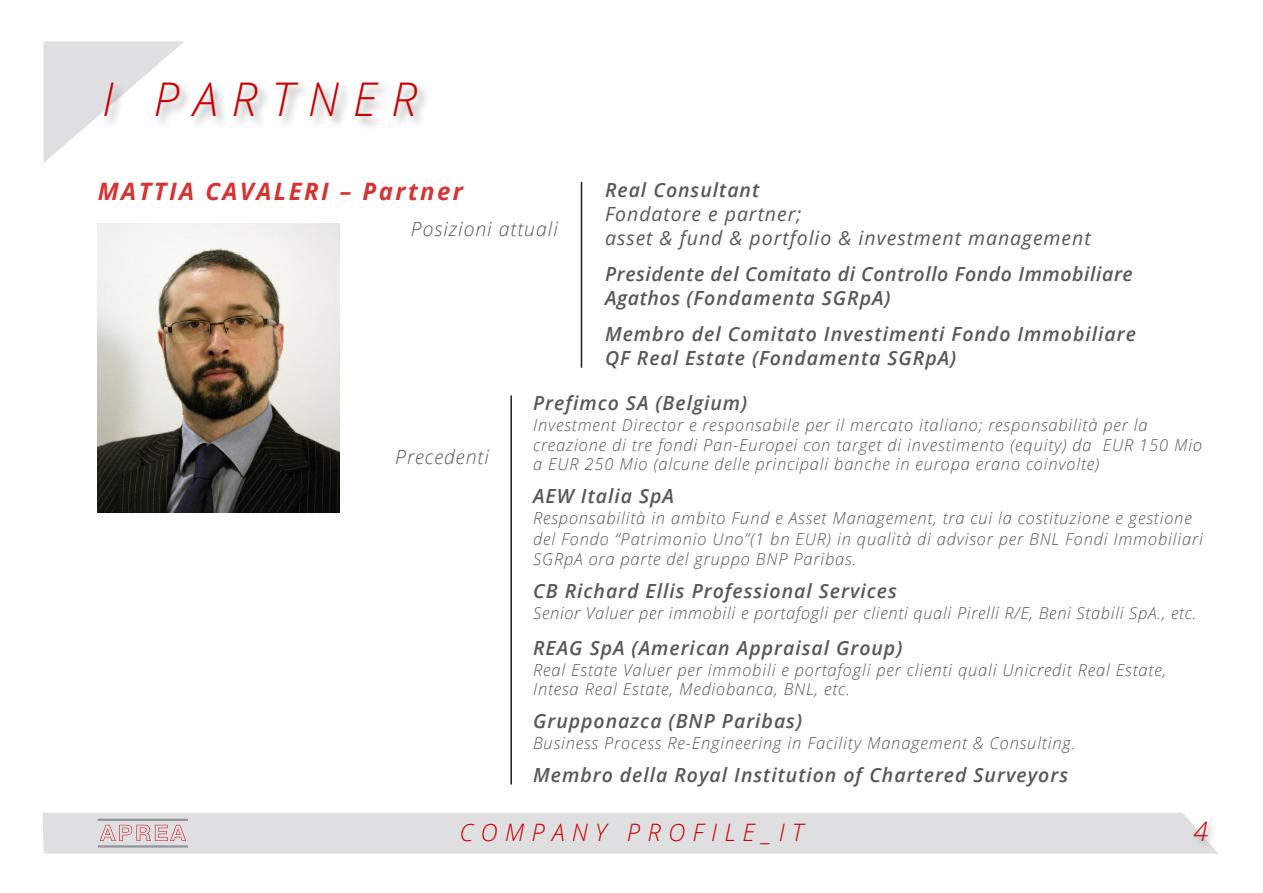
<style>
.page{position:relative;width:1263px;height:893px;background:#fff}
.page>*{position:absolute;margin:0;border:0;box-sizing:border-box;transform-origin:0 0}
.t1{font:italic 300 46.5px "Open Sans";letter-spacing:.3em;color:#c00}
.t2{font:italic 300 27px "Open Sans";color:#c00}
.t3{font:italic 700 24px "Open Sans";letter-spacing:.1em;color:#d63333}
.t4{font:italic 300 24px "Open Sans";letter-spacing:.3em;color:#c00}
.t5{font:italic 600 19.5px "Open Sans";letter-spacing:.05em;color:#57585a}
.t6{font:italic 19.5px "Open Sans";letter-spacing:.05em;color:#57585a}
.t7{font:italic 600 19.5px "Open Sans";letter-spacing:.03em;color:#57585a}
.t8{font:italic 300 19.5px "Open Sans";letter-spacing:.05em;color:#57585a}
.t9{font:italic 300 16.5px/19.5px "Open Sans";letter-spacing:.05em;color:#57585a}
</style>
<div class="page">
<div style="left:43px;top:813px;width:1175px;height:41px;background:#dfdfe1"></div>
<svg style="left:44px;top:41px;width:140px;height:121px"></svg>
<svg style="left:100px;top:825px;width:86px;height:16px"></svg>
<hr style="left:98px;top:819px;width:90px;height:2px;background:#93959c">
<hr style="left:98px;top:845px;width:90px;height:3px;background:#93959c">
<div style="left:1188px;top:817px;width:29px;height:34px;background:#231f20;opacity:.45"></div>
<div style="left:102px;top:82px;width:328px;height:49px;background:#231f20;opacity:.45"></div>
<hr style="left:581px;top:182px;width:1px;height:186px;background:#231f20">
<img style="left:98px;top:223px;width:242px;height:289px">
<hr style="left:510px;top:395px;width:2px;height:389px;background:#231f20">
<p class="t1" style="left:102px;top:68px;width:316px">I PARTNER</p>
<p class="t5" style="left:605px;top:176px;width:156px">Real Consultant</p>
<p class="t6" style="left:605px;top:200px;width:198px">Fondatore e partner;</p>
<p class="t6" style="left:605px;top:224px;width:487px">asset &amp; fund &amp; portfolio &amp; investment management</p>
<p class="t7" style="left:605px;top:260px;width:529px">Presidente del Comitato di Controllo Fondo Immobiliare</p>
<p class="t5" style="left:605px;top:284px;width:287px">Agathos (Fondamenta SGRpA)</p>
<p class="t5" style="left:605px;top:320px;width:532px">Membro del Comitato Investimenti Fondo Immobiliare</p>
<p class="t5" style="left:605px;top:344px;width:353px">QF Real Estate (Fondamenta SGRpA)</p>
<p class="t5" style="left:533px;top:390px;width:216px">Prefimco SA (Belgium)</p>
<p class="t9" style="left:533px;top:415px;width:670px">Investment Director e responsabile per il mercato italiano; responsabilità per la creazione di tre fondi Pan-Europei con target di investimento (equity) da EUR 150 Mio</p>
<p class="t9" style="left:533px;top:454px;width:568px">a EUR 250 Mio (alcune delle principali banche in europa erano coinvolte)</p>
<p class="t5" style="left:533px;top:483px;width:142px">AEW Italia SpA</p>
<p class="t9" style="left:533px;top:507px;width:671px;line-height:21px">Responsabilità in ambito Fund e Asset Management, tra cui la costituzione e gestione del Fondo “Patrimonio Uno”(1 bn EUR) in qualità di advisor per BNL Fondi Immobiliari</p>
<p class="t9" style="left:533px;top:549px;width:325px">SGRpA ora parte del gruppo BNP Paribas.</p>
<p class="t5" style="left:533px;top:577px;width:365px">CB Richard Ellis Professional Services</p>
<p class="t9" style="left:533px;top:603px;width:665px">Senior Valuer per immobili e portafogli per clienti quali Pirelli R/E, Beni Stabili SpA., etc.</p>
<p class="t5" style="left:533px;top:634px;width:371px">REAG SpA (American Appraisal Group)</p>
<p class="t9" style="left:533px;top:660px;width:635px">Real Estate Valuer per immobili e portafogli per clienti quali Unicredit Real Estate,<br>Intesa Real Estate, Mediobanca, BNL, etc.</p>
<p class="t5" style="left:533px;top:708px;width:270px">Grupponazca (BNP Paribas)</p>
<p class="t9" style="left:533px;top:733px;width:544px">Business Process Re-Engineering in Facility Management &amp; Consulting.</p>
<p class="t5" style="left:533px;top:762px;width:536px">Membro della Royal Institution of Chartered Surveyors</p>
<p class="t3" style="left:98px;top:175px;width:367px">MATTIA CAVALERI – Partner</p>
<p class="t8" style="left:411px;top:216px;width:148px">Posizioni attuali</p>
<p class="t8" style="left:395px;top:443px;width:95px">Precedenti</p>
<p class="t4" style="left:459px;top:816px;width:345px">COMPANY PROFILE_IT</p>
<p class="t2" style="left:1193px;top:813px;width:16px">4</p>
</div>
